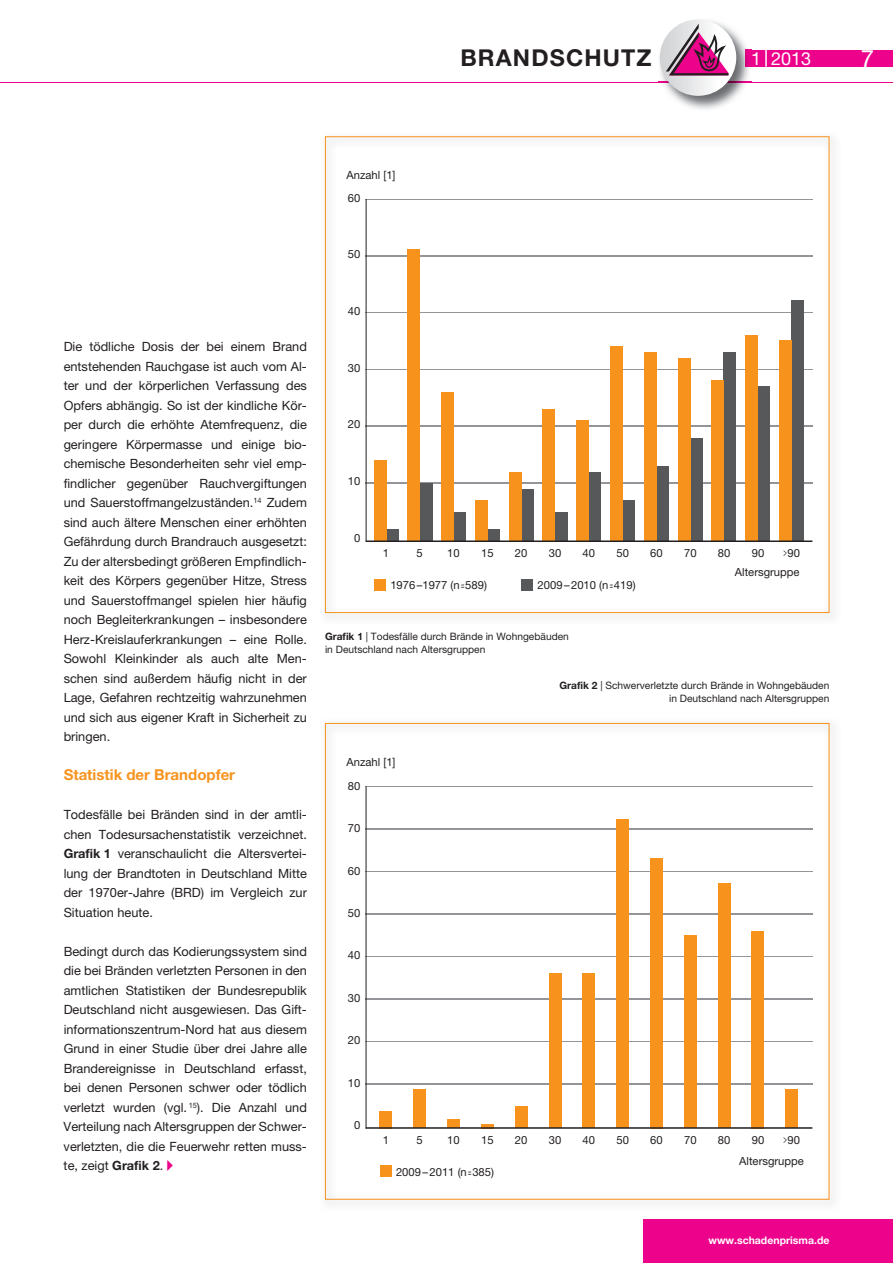
<style>
.page{position:relative;width:893px;height:1263px;background:#fff}
.page>*{position:absolute;margin:0;border:0;box-sizing:border-box;transform-origin:0 0}
.t1{font:24px "Helvetica Neue";color:#fff}
.t2{font:700 23.25px "Helvetica Neue";letter-spacing:.05em;color:#231f20}
.t3{font:18px "Helvetica Neue";color:#fff}
.t4{font:700 15px "Helvetica Neue";color:#f7931d}
.t5{font:12.75px/19.5px "Helvetica Neue";color:#231f20;text-align:justify}
.t6{font:11.25px "Helvetica Neue";color:#231f20}
.t7{font:11.25px "Helvetica Neue";color:#231f20;scale:.5 1}
.t8{font:700 10.5px "Helvetica Neue";color:#fff}
.t9{font:10.2px/13.5px "Helvetica Neue";color:#231f20;text-align:right}
.s1{font-weight:700}
.s2{font-family:"European Pi Three";color:#ed028c}
</style>
<div class="page">
<div style="left:745px;top:50px;width:147px;height:17px;background:#ed028c"></div>
<svg style="left:765px;top:50px;width:1px;height:17px"></svg>
<hr style="left:0;top:82px;width:892px;height:1px;background:#ed028c">
<img style="left:658px;top:20px;width:93px;height:89px">
<img style="left:745px;top:50px;width:6px;height:17px">
<img style="left:658px;top:82px;width:93px;height:1px">
<svg style="left:659px;top:19px;width:77px;height:77px"></svg>
<svg style="left:665px;top:24px;width:63px;height:52px"></svg>
<div style="left:644px;top:1219px;width:248px;height:44px;background:#ed028c"></div>
<img style="left:324px;top:722px;width:510px;height:482px">
<img style="left:366px;top:1084px;width:446px;height:1px">
<img style="left:366px;top:1041px;width:446px;height:1px">
<img style="left:366px;top:999px;width:446px;height:1px">
<img style="left:366px;top:956px;width:446px;height:1px">
<img style="left:366px;top:914px;width:446px;height:1px">
<img style="left:366px;top:871px;width:446px;height:1px">
<img style="left:366px;top:829px;width:446px;height:1px">
<img style="left:366px;top:786px;width:446px;height:1px">
<div style="left:785px;top:1090px;width:12px;height:38px;background:#f7931d"></div>
<div style="left:751px;top:931px;width:13px;height:197px;background:#f7931d"></div>
<div style="left:718px;top:884px;width:12px;height:244px;background:#f7931d"></div>
<div style="left:684px;top:935px;width:12px;height:193px;background:#f7931d"></div>
<div style="left:650px;top:858px;width:12px;height:270px;background:#f7931d"></div>
<div style="left:616px;top:819px;width:12px;height:309px;background:#f7931d"></div>
<div style="left:582px;top:974px;width:13px;height:154px;background:#f7931d"></div>
<div style="left:549px;top:974px;width:12px;height:154px;background:#f7931d"></div>
<div style="left:515px;top:1107px;width:12px;height:21px;background:#f7931d"></div>
<hr style="left:481px;top:1124px;width:12px;height:4px;background:#f7931d">
<div style="left:447px;top:1120px;width:12px;height:8px;background:#f7931d"></div>
<div style="left:413px;top:1090px;width:13px;height:38px;background:#f7931d"></div>
<div style="left:380px;top:1111px;width:12px;height:17px;background:#f7931d"></div>
<hr style="left:365px;top:786px;width:1px;height:343px;background:#231f20">
<hr style="left:366px;top:1127px;width:446px;height:2px;background:#231f20">
<div style="left:380px;top:1165px;width:12px;height:12px;background:#f7931d"></div>
<img style="left:324px;top:136px;width:510px;height:482px">
<img style="left:367px;top:483px;width:445px;height:1px">
<img style="left:367px;top:426px;width:445px;height:1px">
<img style="left:367px;top:369px;width:445px;height:1px">
<img style="left:367px;top:313px;width:445px;height:1px">
<img style="left:367px;top:256px;width:445px;height:1px">
<img style="left:367px;top:199px;width:445px;height:1px">
<div style="left:386px;top:529px;width:12px;height:12px;background:#57585a"></div>
<div style="left:420px;top:483px;width:12px;height:58px;background:#57585a"></div>
<div style="left:453px;top:512px;width:13px;height:29px;background:#57585a"></div>
<div style="left:487px;top:529px;width:12px;height:12px;background:#57585a"></div>
<div style="left:521px;top:489px;width:12px;height:52px;background:#57585a"></div>
<div style="left:555px;top:512px;width:12px;height:29px;background:#57585a"></div>
<div style="left:588px;top:472px;width:13px;height:69px;background:#57585a"></div>
<div style="left:622px;top:501px;width:12px;height:40px;background:#57585a"></div>
<div style="left:656px;top:466px;width:12px;height:75px;background:#57585a"></div>
<div style="left:690px;top:438px;width:12px;height:103px;background:#57585a"></div>
<div style="left:723px;top:352px;width:13px;height:189px;background:#57585a"></div>
<div style="left:757px;top:386px;width:12px;height:155px;background:#57585a"></div>
<div style="left:791px;top:300px;width:12px;height:241px;background:#57585a"></div>
<div style="left:374px;top:461px;width:12px;height:80px;background:#f7931d"></div>
<div style="left:408px;top:249px;width:12px;height:292px;background:#f7931d"></div>
<div style="left:441px;top:392px;width:12px;height:149px;background:#f7931d"></div>
<div style="left:475px;top:501px;width:12px;height:40px;background:#f7931d"></div>
<div style="left:509px;top:472px;width:12px;height:69px;background:#f7931d"></div>
<div style="left:543px;top:409px;width:12px;height:132px;background:#f7931d"></div>
<div style="left:576px;top:421px;width:12px;height:120px;background:#f7931d"></div>
<div style="left:610px;top:346px;width:12px;height:195px;background:#f7931d"></div>
<div style="left:644px;top:352px;width:12px;height:189px;background:#f7931d"></div>
<div style="left:678px;top:358px;width:12px;height:183px;background:#f7931d"></div>
<div style="left:711px;top:380px;width:12px;height:161px;background:#f7931d"></div>
<div style="left:745px;top:335px;width:12px;height:206px;background:#f7931d"></div>
<div style="left:779px;top:340px;width:12px;height:201px;background:#f7931d"></div>
<hr style="left:366px;top:199px;width:1px;height:343px;background:#231f20">
<hr style="left:366px;top:541px;width:446px;height:1px;background:#231f20">
<div style="left:374px;top:579px;width:12px;height:11px;background:#f7931d"></div>
<div style="left:521px;top:579px;width:12px;height:11px;background:#57585a"></div>
<h2 class="t2" style="left:460px;top:50px;width:193px">BRANDSCHUTZ</h2>
<h3 class="t3" style="left:751px;top:52px;width:62px">1 2013</h3>
<h1 class="t1" style="left:860px;top:50px;width:15px">7</h1>
<p class="t6" style="left:346px;top:171px;width:50px">Anzahl [1]</p>
<p class="t6" style="left:348px;top:194px;width:14px">60</p>
<p class="t6" style="left:348px;top:250px;width:14px">50</p>
<p class="t5" style="left:64px;top:338px;width:245px">Die tödliche Dosis der bei einem Brand entstehenden Rauchgase ist auch vom Al&shy;ter und der körperlichen Verfassung des Opfers abhängig. So ist der kindliche Kör&shy;per durch die erhöhte Atemfrequenz, die geringere Körpermasse und einige bio&shy;chemische Besonderheiten sehr viel emp&shy;findlicher gegenüber Rauchvergiftungen und Sauerstoffmangelzuständen.<sup>14</sup> Zudem sind auch ältere Menschen einer erhöhten Gefährdung durch Brandrauch ausgesetzt:<br>Zu der altersbedingt größeren Empfindlich&shy;keit des Körpers gegenüber Hitze, Stress und Sauerstoffmangel spielen hier häufig noch Begleiterkrankungen – insbesondere Herz-Kreislauferkrankungen – eine Rolle.<br>Sowohl Kleinkinder als auch alte Men&shy;schen sind außerdem häufig nicht in der Lage, Gefahren rechtzeitig wahrzunehmen und sich aus eigener Kraft in Sicherheit zu bringen.</p>
<p class="t4" style="left:64px;top:770px;width:173px">Statistik der Brandopfer</p>
<p class="t5" style="left:64px;top:806px;width:245px">Todesfälle bei Bränden sind in der amtli&shy;chen Todesursachenstatistik verzeichnet.<br><span class="s1">Grafik 1</span> veranschaulicht die Altersvertei&shy;lung der Brandtoten in Deutschland Mitte der 1970er-Jahre (BRD) im Vergleich zur Situation heute.</p>
<p class="t5" style="left:64px;top:943px;width:245px">Bedingt durch das Kodierungssystem sind die bei Bränden verletzten Personen in den amtlichen Statistiken der Bundesrepublik Deutschland nicht ausgewiesen. Das Gift&shy;informationszentrum-Nord hat aus diesem Grund in einer Studie über drei Jahre alle Brandereignisse in Deutschland erfasst, bei denen Personen schwer oder tödlich verletzt wurden (vgl. <sup>15</sup>). Die Anzahl und Verteilung nach Altersgruppen der Schwer&shy;verletzten, die die Feuerwehr retten muss&shy;te, zeigt <span class="s1">Grafik 2</span>. <span class="s2">-</span></p>
<p class="t6" style="left:348px;top:307px;width:14px">40</p>
<p class="t6" style="left:348px;top:364px;width:14px">30</p>
<p class="t6" style="left:348px;top:420px;width:14px">20</p>
<p class="t6" style="left:348px;top:477px;width:14px">10</p>
<p class="t6" style="left:354px;top:534px;width:8px">0</p>
<p class="t6" style="left:383px;top:549px;width:8px">1</p>
<p class="t6" style="left:416px;top:549px;width:8px">5</p>
<p class="t6" style="left:447px;top:549px;width:14px">10</p>
<p class="t6" style="left:481px;top:549px;width:14px">15</p>
<p class="t6" style="left:515px;top:549px;width:14px">20</p>
<p class="t6" style="left:548px;top:549px;width:14px">30</p>
<p class="t6" style="left:582px;top:549px;width:14px">40</p>
<p class="t6" style="left:616px;top:549px;width:14px">50</p>
<p class="t6" style="left:650px;top:549px;width:14px">60</p>
<p class="t6" style="left:684px;top:549px;width:14px">70</p>
<p class="t6" style="left:718px;top:549px;width:14px">80</p>
<p class="t6" style="left:751px;top:549px;width:14px">90</p>
<p class="t7" style="left:783px;top:549px;width:35px">&gt;90</p>
<p class="t6" style="left:735px;top:568px;width:66px">Altersgruppe</p>
<p class="t6" style="left:390px;top:581px;width:98px">1976 –1977 (n = 589)</p>
<p class="t6" style="left:537px;top:581px;width:99px">2009 – 2010 (n = 419)</p>
<p class="t9" style="left:325px;top:630px;width:245px;text-align:left"><span class="s1">Grafik 1</span> | Todesfälle durch Brände in Wohngebäuden in Deutschland nach Altersgruppen</p>
<p class="t6" style="left:346px;top:758px;width:50px">Anzahl [1]</p>
<p class="t6" style="left:348px;top:782px;width:14px">80</p>
<p class="t6" style="left:348px;top:824px;width:14px">70</p>
<p class="t6" style="left:348px;top:866px;width:14px">60</p>
<p class="t6" style="left:348px;top:909px;width:14px">50</p>
<p class="t6" style="left:348px;top:951px;width:14px">40</p>
<p class="t6" style="left:348px;top:994px;width:14px">30</p>
<p class="t6" style="left:348px;top:1036px;width:14px">20</p>
<p class="t6" style="left:348px;top:1079px;width:14px">10</p>
<p class="t6" style="left:354px;top:1121px;width:8px">0</p>
<p class="t6" style="left:383px;top:1136px;width:8px">1</p>
<p class="t9" style="left:559px;top:679px;width:271px"><span class="s1">Grafik 2</span> | Schwerverletzte durch Brände in Wohngebäuden in Deutschland nach Altersgruppen</p>
<p class="t6" style="left:416px;top:1136px;width:8px">5</p>
<p class="t6" style="left:447px;top:1136px;width:14px">10</p>
<p class="t6" style="left:481px;top:1136px;width:14px">15</p>
<p class="t6" style="left:515px;top:1136px;width:14px">20</p>
<p class="t6" style="left:548px;top:1136px;width:14px">30</p>
<p class="t6" style="left:582px;top:1136px;width:14px">40</p>
<p class="t6" style="left:616px;top:1136px;width:14px">50</p>
<p class="t6" style="left:650px;top:1136px;width:14px">60</p>
<p class="t6" style="left:684px;top:1136px;width:14px">70</p>
<p class="t6" style="left:718px;top:1136px;width:14px">80</p>
<p class="t6" style="left:751px;top:1136px;width:14px">90</p>
<p class="t7" style="left:783px;top:1136px;width:35px">&gt;90</p>
<p class="t6" style="left:396px;top:1168px;width:99px">2009 – 2011 (n = 385)</p>
<p class="t6" style="left:739px;top:1157px;width:66px">Altersgruppe</p>
<p class="t8" style="left:708px;top:1236px;width:122px">www.schadenprisma.de</p>
</div>
